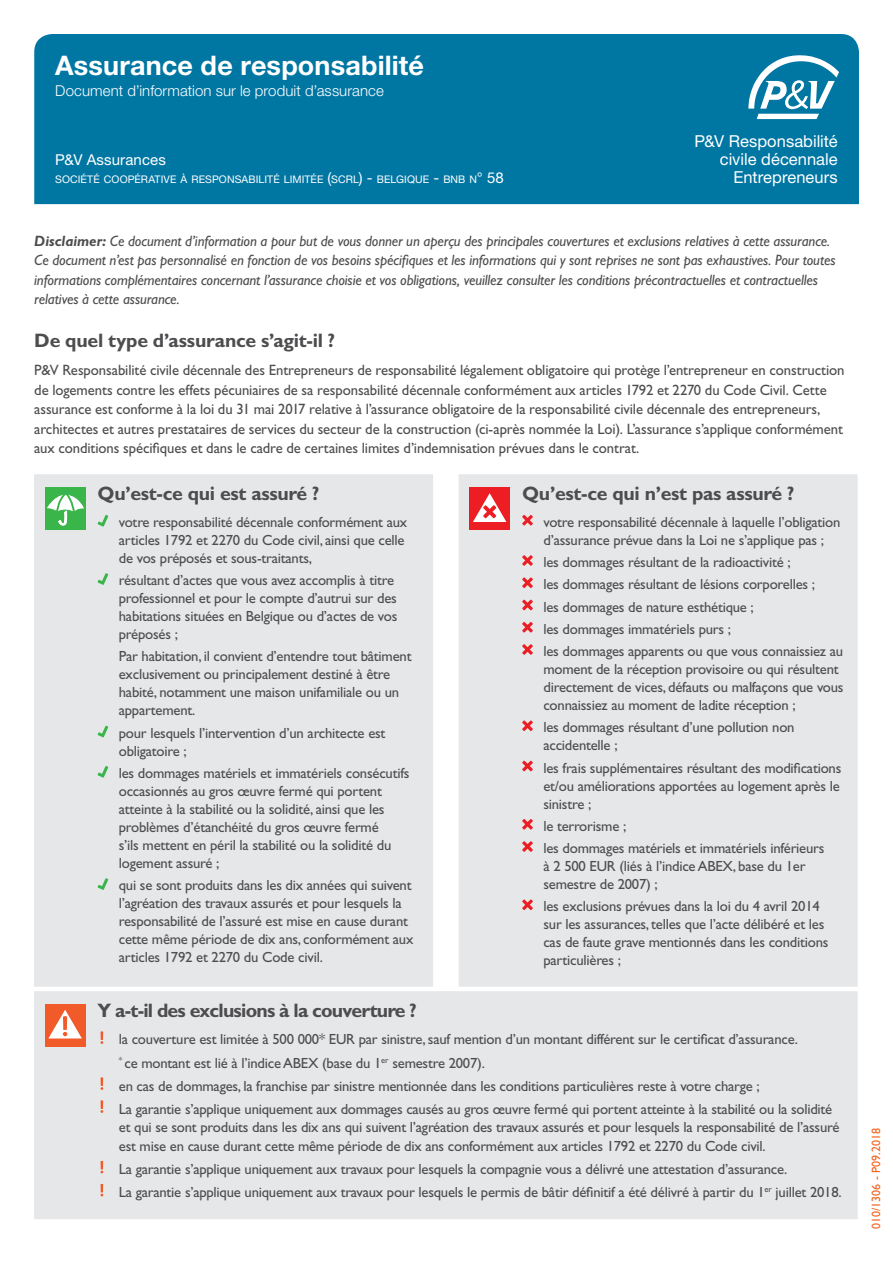
<style>
.page{position:relative;width:893px;height:1263px;background:#fff}
.page>*{position:absolute;margin:0;border:0;box-sizing:border-box;transform-origin:0 0}
.t1{font:700 27px "Helvetica Neue LT Std";letter-spacing:.005em;color:#fff}
.t2{font:700 19.5px "Gill Sans Std";letter-spacing:-.015em;color:#4d4d4f}
.t3{font:700 19.5px "Gill Sans Std";letter-spacing:-.04em;color:#4d4d4f}
.t4{font:16.5px/18px "Helvetica Neue LT Std";color:#fff;text-align:right}
.t5{font:15px/19.5px "Gill Sans Std";letter-spacing:-.005em;color:#4d4d4f}
.t6{font:italic 15px/19.5px "Gill Sans Std";letter-spacing:-.01em;color:#4d4d4f}
.t7{font:300 15px "Helvetica Neue LT Std";letter-spacing:.005em;color:#fff}
.t8{font:15px "Helvetica Neue LT Std";letter-spacing:.01em;color:#fff}
.t9{font:14.7px/18px "Gill Sans Std";letter-spacing:-.015em;color:#4d4d4f}
.t10{font:12px "Gill Sans";color:#f26522}
.t11{font:10.5px "Helvetica Neue LT Std";letter-spacing:.005em;color:#fff}
.s1{font-size:15px}
.s2{font-weight:700}
</style>
<div class="page">
<div style="left:34px;top:34px;width:825px;height:170px;background:#0076a3"></div>
<svg style="left:748px;top:55px;width:91px;height:64px"></svg>
<div style="left:34px;top:474px;width:824px;height:745px;background:#e6e7e8"></div>
<div style="left:45px;top:487px;width:41px;height:43px;background:#39b54a"></div>
<svg style="left:47px;top:490px;width:37px;height:35px"></svg>
<svg style="left:98px;top:515px;width:10px;height:12px"></svg>
<svg style="left:98px;top:573px;width:10px;height:12px"></svg>
<svg style="left:98px;top:726px;width:10px;height:11px"></svg>
<svg style="left:98px;top:766px;width:10px;height:12px"></svg>
<svg style="left:98px;top:878px;width:10px;height:12px"></svg>
<div style="left:469px;top:487px;width:41px;height:43px;background:#ed1d24"></div>
<svg style="left:473px;top:493px;width:33px;height:29px"></svg>
<svg style="left:522px;top:515px;width:11px;height:10px"></svg>
<svg style="left:522px;top:555px;width:11px;height:11px"></svg>
<svg style="left:522px;top:577px;width:11px;height:11px"></svg>
<svg style="left:522px;top:600px;width:11px;height:10px"></svg>
<svg style="left:522px;top:622px;width:11px;height:10px"></svg>
<svg style="left:522px;top:644px;width:11px;height:11px"></svg>
<svg style="left:522px;top:720px;width:11px;height:11px"></svg>
<svg style="left:522px;top:761px;width:11px;height:10px"></svg>
<svg style="left:522px;top:819px;width:11px;height:10px"></svg>
<svg style="left:522px;top:841px;width:11px;height:11px"></svg>
<svg style="left:522px;top:899px;width:11px;height:11px"></svg>
<div style="left:45px;top:1004px;width:41px;height:42px;background:#f15a29"></div>
<svg style="left:48px;top:1010px;width:34px;height:28px"></svg>
<svg style="left:101px;top:1031px;width:2px;height:13px"></svg>
<svg style="left:101px;top:1077px;width:2px;height:13px"></svg>
<svg style="left:101px;top:1100px;width:2px;height:13px"></svg>
<svg style="left:101px;top:1161px;width:2px;height:12px"></svg>
<svg style="left:101px;top:1184px;width:2px;height:12px"></svg>
<h1 class="t1" style="left:55px;top:48px;width:370px">Assurance de responsabilité</h1>
<p class="t7" style="left:55px;top:81px;width:330px">Document d’information sur le produit d’assurance</p>
<p class="t8" style="left:55px;top:151px;width:112px">P&amp;V Assurances</p>
<p class="t11" style="left:55px;top:173px;width:450px">SOCIÉTÉ COOPÉRATIVE À RESPONSABILITÉ LIMITÉE <span class="s1">(</span>SCRL<span class="s1">) -</span> BELGIQUE <span class="s1">-</span> BNB N<span class="s1">° 58</span></p>
<p class="t4" style="left:694px;top:132px;width:145px">P&amp;V Responsabilité civile décennale<br>Entrepreneurs</p>
<p class="t6" style="left:34px;top:231px;width:803px"><span class="s2">Disclaimer:</span> Ce document d’information a pour but de vous donner un aperçu des principales couvertures et exclusions relatives à cette assurance.<br>Ce document n’est pas personnalisé en fonction de vos besoins spécifiques et les informations qui y sont reprises ne sont pas exhaustives. Pour toutes informations complémentaires concernant l’assurance choisie et vos obligations, veuillez consulter les conditions précontractuelles et contractuelles relatives à cette assurance.</p>
<h2 class="t2" style="left:34px;top:329px;width:303px">De quel type d’assurance s’agit-il ?</h2>
<p class="t5" style="left:34px;top:360px;width:812px">P&amp;V Responsabilité civile décennale des Entrepreneurs de responsabilité légalement obligatoire qui protège l’entrepreneur en construction de logements contre les effets pécuniaires de sa responsabilité décennale conformément aux articles 1792 et 2270 du Code Civil. Cette assurance est conforme à la loi du 31 mai 2017 relative à l’assurance obligatoire de la responsabilité civile décennale des entrepreneurs, architectes et autres prestataires de services du secteur de la construction (ci-après nommée la Loi). L’assurance s’applique conformément aux conditions spécifiques et dans le cadre de certaines limites d’indemnisation prévues dans le contrat.</p>
<h2 class="t2" style="left:98px;top:482px;width:223px">Qu’est-ce qui est assuré ?</h2>
<p class="t9" style="left:119px;top:513px;width:290px">votre responsabilité décennale conformément aux articles 1792 et 2270 du Code civil, ainsi que celle de vos préposés et sous-traitants,</p>
<p class="t9" style="left:119px;top:571px;width:280px">résultant d’actes que vous avez accomplis à titre professionnel et pour le compte d’autrui sur des habitations situées en Belgique ou d’actes de vos préposés ;</p>
<p class="t9" style="left:119px;top:647px;width:294px">Par habitation, il convient d’entendre tout bâtiment exclusivement ou principalement destiné à être habité, notamment une maison unifamiliale ou un appartement.</p>
<p class="t9" style="left:119px;top:724px;width:268px">pour lesquels l’intervention d’un architecte est obligatoire ;</p>
<p class="t9" style="left:119px;top:764px;width:292px">les dommages matériels et immatériels consécutifs occasionnés au gros œuvre fermé qui portent atteinte à la stabilité ou la solidité, ainsi que les problèmes d’étanchéité du gros œuvre fermé<br>s’ils mettent en péril la stabilité ou la solidité du logement assuré ;</p>
<p class="t9" style="left:119px;top:876px;width:296px">qui se sont produits dans les dix années qui suivent l’agréation des travaux assurés et pour lesquels la responsabilité de l’assuré est mise en cause durant cette même période de dix ans, conformément aux articles 1792 et 2270 du Code civil.</p>
<h2 class="t2" style="left:522px;top:482px;width:274px">Qu’est-ce qui n’est pas assuré ?</h2>
<p class="t9" style="left:543px;top:513px;width:299px">votre responsabilité décennale à laquelle l’obligation d’assurance prévue dans la Loi ne s’applique pas ;</p>
<p class="t9" style="left:543px;top:551px;width:301px;line-height:22.2px">les dommages résultant de la radioactivité ;<br>les dommages résultant de lésions corporelles ;<br>les dommages de nature esthétique ;<br>les dommages immatériels purs ;<br>les dommages apparents ou que vous connaissiez au</p>
<p class="t9" style="left:543px;top:660px;width:302px">moment de la réception provisoire ou qui résultent directement de vices, défauts ou malfaçons que vous connaissiez au moment de ladite réception ;</p>
<p class="t9" style="left:543px;top:718px;width:253px">les dommages résultant d’une pollution non accidentelle ;</p>
<p class="t9" style="left:543px;top:759px;width:299px;text-align:justify">les frais supplémentaires résultant des modifications et/ou améliorations apportées au logement après le sinistre ;</p>
<p class="t9" style="left:543px;top:815px;width:283px;line-height:22.2px">le terrorisme ;<br>les dommages matériels et immatériels inférieurs</p>
<p class="t9" style="left:543px;top:857px;width:264px">à 2 500 EUR (liés à l’indice ABEX, base du 1er semestre de 2007) ;</p>
<p class="t9" style="left:543px;top:897px;width:287px">les exclusions prévues dans la loi du 4 avril 2014 sur les assurances, telles que l’acte délibéré et les cas de faute grave mentionnés dans les conditions particulières ;</p>
<h2 class="t3" style="left:98px;top:999px;width:321px">Y a-t-il des exclusions à la couverture ?</h2>
<p class="t9" style="left:119px;top:1028px;width:715px;line-height:23px">la couverture est limitée à 500 000* EUR par sinistre, sauf mention d’un montant différent sur le certificat d’assurance.<br><sup>*</sup> ce montant est lié à l’indice ABEX (base du 1<sup>er</sup> semestre 2007).<br>en cas de dommages, la franchise par sinistre mentionnée dans les conditions particulières reste à votre charge ;<br>La garantie s’applique uniquement aux dommages causés au gros œuvre fermé qui portent atteinte à la stabilité ou la solidité</p>
<p class="t9" style="left:119px;top:1118px;width:722px;line-height:18.8px">et qui se sont produits dans les dix ans qui suivent l’agréation des travaux assurés et pour lesquels la responsabilité de l’assuré est mise en cause durant cette même période de dix ans conformément aux articles 1792 et 2270 du Code civil.</p>
<p class="t9" style="left:119px;top:1158px;width:724px;line-height:23px">La garantie s’applique uniquement aux travaux pour lesquels la compagnie vous a délivré une attestation d’assurance.<br>La garantie s’applique uniquement aux travaux pour lesquels le permis de bâtir définitif a été délivré à partir du 1<sup>er</sup> juillet 2018.</p>
<p class="t10" style="left:869px;top:1229px;width:102px;rotate:-90deg">010/1306 - P09.2018</p>
</div>
